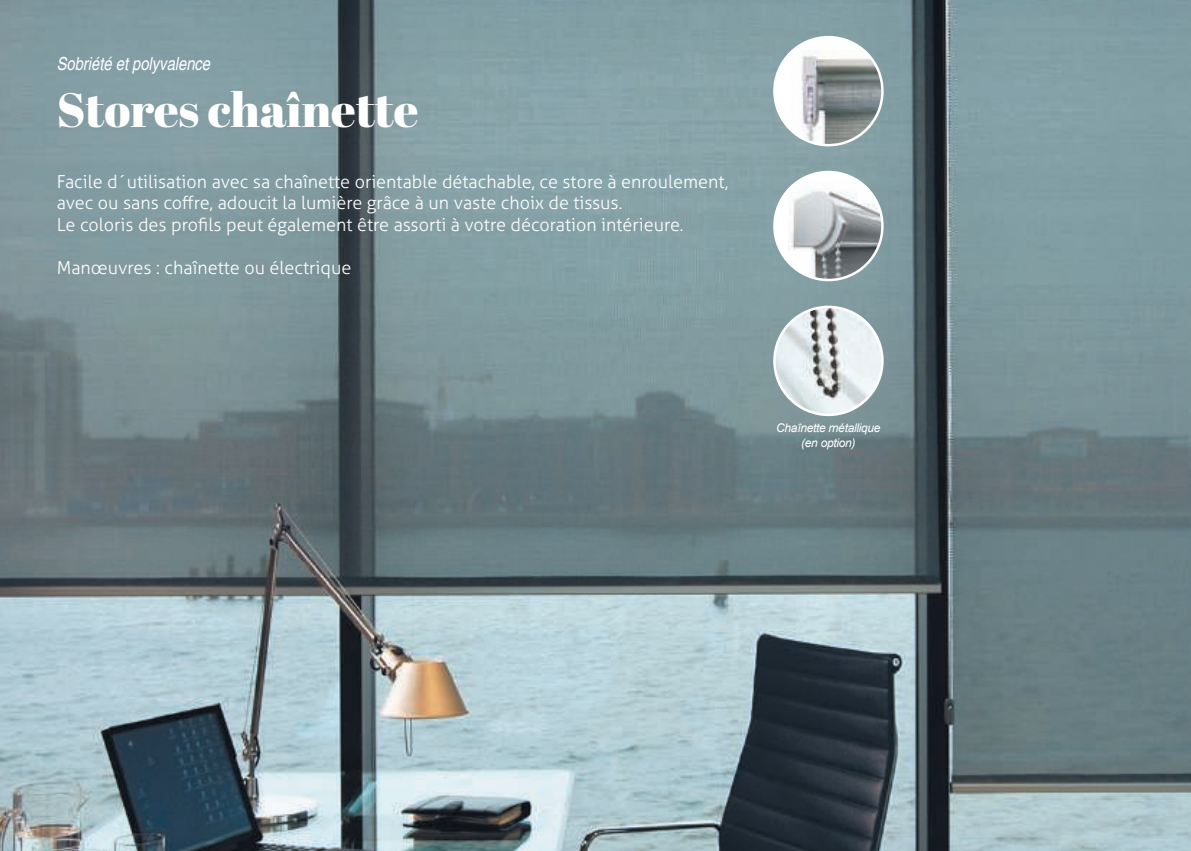
<style>
.page{position:relative;width:1191px;height:851px;background:#fff}
.page>*{position:absolute;margin:0;border:0;box-sizing:border-box;transform-origin:0 0}
.t1{font:48px "Abril Fatface";color:#fff}
.t2{font:300 18px/21.6px "Aller";color:#fff}
.t3{font:italic condensed 18px "Helvetica";color:#fff}
.t4{font:italic 12px/14.4px "Arial";letter-spacing:-.025em;color:#fff;text-align:center}
</style>
<div class="page">
<img style="left:0;top:0;width:1191px;height:850px">
<div style="left:774px;top:37px;width:108px;height:108px;background:#fff;border-radius:50%"></div>
<img style="left:791px;top:50px;width:91px;height:95px">
<div style="left:773px;top:36px;width:110px;height:110px;border:3px solid #fff;border-radius:50%"></div>
<div style="left:774px;top:172px;width:108px;height:108px;background:#fff;border-radius:50%"></div>
<img style="left:788px;top:181px;width:94px;height:99px">
<div style="left:773px;top:171px;width:110px;height:110px;border:3px solid #fff;border-radius:50%"></div>
<img style="left:774px;top:307px;width:108px;height:108px;border-radius:54px">
<div style="left:773px;top:305px;width:110px;height:111px;border:3px solid #fff;border-radius:50%"></div>
<p class="t3" style="left:57px;top:57px;width:155px">Sobriété et polyvalence</p>
<h1 class="t1" style="left:57px;top:90px;width:363px">Stores chaînette</h1>
<p class="t2" style="left:57px;top:172px;width:673px">Facile d´utilisation avec sa chaînette orientable détachable, ce store à enroulement, avec ou sans coffre, adoucit la lumière grâce à un vaste choix de tissus.<br>Le coloris des profils peut également être assorti à votre décoration intérieure.</p>
<p class="t2" style="left:57px;top:259px;width:296px">Manœuvres : chaînette ou électrique</p>
<p class="t4" style="left:776px;top:421px;width:106px">Chaînette métallique (en option)</p>
</div>
